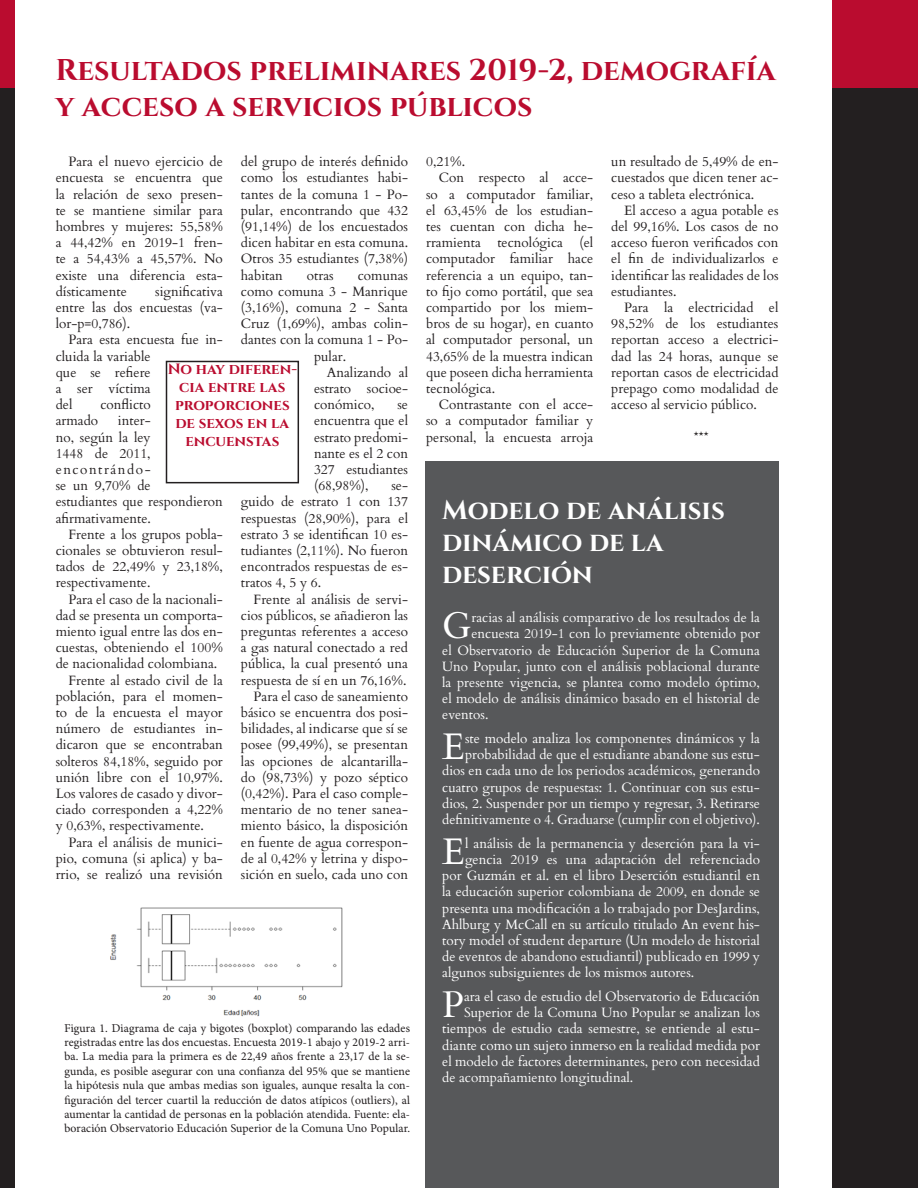
<style>
.page{position:relative;width:918px;height:1188px;background:#231f20}
.page>*{position:absolute;margin:0;border:0;box-sizing:border-box;transform-origin:0 0}
.para-dropcap-white{font:37.05px "Cardo";color:#fff}
.head2{font:700 30px/36px "Cinzel";color:#ba0c2f}
.head1-white{font:700 27px/32.4px "Cinzel";letter-spacing:-.005em;color:#fff}
.quote-red{font:700 15px/18px "Cinzel";color:#ba0c2f;text-align:center}
.para{font:13.5px/16.2px "Cardo";color:#231f20;text-align:justify}
.para-dropcap-white-2{font:13.5px/16.2px "Cardo";color:#fff;text-align:right}
.t1{font:12px/14.4px "Minion Pro";color:#231f20;text-align:justify}
</style>
<div class="page">
<div style="left:0;top:0;width:918px;height:88px;background:#ba0c2f"></div>
<div style="left:15px;top:0;width:817px;height:1188px;background:#fff"></div>
<div style="left:425px;top:462px;width:354px;height:726px;background:#57585a"></div>
<div style="left:166px;top:361px;width:133px;height:122px;border:2px solid #231f20"></div>
<img style="left:110px;top:907px;width:233px;height:110px">
<p class="head2" style="left:55px;top:53px;width:722px">Resultados preliminares 2019-2, demografía y acceso a servicios públicos</p>
<p class="para" style="left:241px;top:153px;width:169px">del grupo de interés definido como los estudiantes habi&shy;tantes de la comuna 1 - Po&shy;pular, encontrando que 432 (91,14%) de los encuestados dicen habitar en esta comuna.<br>Otros 35 estudiantes (7,38%) habitan</p>
<p class="para" style="left:56px;top:153px;width:169px;text-indent:13px">Para el nuevo ejercicio de encuesta se encuentra que la relación de sexo presen&shy;te se mantiene similar para hombres y mujeres: 55,58% a 44,42% en 2019-1 fren&shy;te a 54,43% a 45,57%. No existe una diferencia esta&shy;dísticamente</p>
<p class="para" style="left:307px;top:266px;width:28px">otras</p>
<p class="para" style="left:358px;top:266px;width:52px">comunas</p>
<p class="para" style="left:241px;top:282px;width:169px">como comuna 3 - Manrique</p>
<p class="para" style="left:241px;top:299px;width:169px">(3,16%), comuna 2 - Santa</p>
<p class="para" style="left:241px;top:315px;width:169px">Cruz (1,69%), ambas colin-</p>
<p class="para" style="left:241px;top:331px;width:169px">dantes con la comuna 1 - Po-</p>
<p class="para" style="left:314px;top:347px;width:34px">pular.</p>
<p class="para" style="left:314px;top:363px;width:96px;text-indent:13px">Analizando al estrato socioe&shy;conómico,</p>
<p class="para" style="left:56px;top:282px;width:169px;text-indent:100px">significativa entre las dos encuestas (va&shy;lor-p=0,786).</p>
<p class="para" style="left:56px;top:331px;width:169px;text-align:left;text-indent:13px">Para esta encuesta fue in&shy;cluida la variable<br>que se refiere<br>a ser víctima<br>del</p>
<p class="quote-red" style="left:168px;top:361px;width:131px">No hay diferen&shy;cia entre las proporciones de sexos en la encuenstas</p>
<p class="para" style="left:100px;top:396px;width:52px">conflicto</p>
<p class="para" style="left:314px;top:396px;width:96px;text-indent:83px">se encuentra que el estrato predomi&shy;nante es el 2 con 327 estudiantes (68,98%),</p>
<p class="para" style="left:56px;top:412px;width:44px">armado</p>
<p class="para" style="left:56px;top:412px;width:169px;text-align:left;text-indent:62px">inter-<br>no, según la ley<br>1448 de 2011, encontrándo-<br>se un 9,70% de<br>estudiantes que respondieron afirmativamente.</p>
<p class="para" style="left:56px;top:525px;width:169px;text-indent:13px">Frente a los grupos pobla&shy;cionales se obtuvieron resul&shy;tados de 22,49% y 23,18%, respectivamente.</p>
<p class="para" style="left:56px;top:590px;width:169px;text-indent:13px">Para el caso de la nacionali&shy;dad se presenta un comporta&shy;miento igual entre las dos en&shy;cuestas, obteniendo el 100% de nacionalidad colombiana.</p>
<p class="para" style="left:56px;top:671px;width:169px;text-indent:13px">Frente al estado civil de la población, para el momen&shy;to de la encuesta el mayor número de estudiantes in&shy;dicaron que se encontraban solteros 84,18%, seguido por unión libre con el 10,97%.<br>Los valores de casado y divor&shy;ciado corresponden a 4,22% y 0,63%, respectivamente.</p>
<p class="para" style="left:56px;top:833px;width:169px;text-indent:13px">Para el análisis de munici&shy;pio, comuna (si aplica) y ba&shy;rrio, se realizó una revisión</p>
<p class="para" style="left:241px;top:477px;width:169px;text-indent:151px">se&shy;guido de estrato 1 con 137 respuestas (28,90%), para el estrato 3 se identifican 10 es&shy;tudiantes (2,11%). No fueron encontrados respuestas de es&shy;tratos 4, 5 y 6.</p>
<p class="para" style="left:241px;top:590px;width:169px;text-indent:13px">Frente al análisis de servi&shy;cios públicos, se añadieron las preguntas referentes a acceso a gas natural conectado a red pública, la cual presentó una respuesta de sí en un 76,16%.</p>
<p class="para" style="left:241px;top:687px;width:169px;text-indent:13px">Para el caso de saneamiento básico se encuentra dos posi&shy;bilidades, al indicarse que sí se posee (99,49%), se presentan las opciones de alcantarilla&shy;do (98,73%) y pozo séptico (0,42%). Para el caso comple&shy;mentario de no tener sanea&shy;miento básico, la disposición en fuente de agua correspon&shy;de al 0,42% y letrina y dispo&shy;sición en suelo, cada uno con</p>
<p class="t1" style="left:64px;top:1021px;width:348px">Figura 1. Diagrama de caja y bigotes (boxplot) comparando las edades registradas entre las dos encuestas. Encuesta 2019-1 abajo y 2019-2 arri&shy;ba. La media para la primera es de 22,49 años frente a 23,17 de la se&shy;gunda, es posible asegurar con una confianza del 95% que se mantiene la hipótesis nula que ambas medias son iguales, aunque resalta la con&shy;figuración del tercer cuartil la reducción de datos atípicos (outliers), al aumentar la cantidad de personas en la población atendida. Fuente: ela&shy;boración Observatorio Educación Superior de la Comuna Uno Popular.</p>
<p class="para" style="left:426px;top:153px;width:41px">0,21%.</p>
<p class="para" style="left:426px;top:169px;width:169px;text-indent:13px">Con respecto al acce&shy;so a computador familiar, el 63,45% de los estudian&shy;tes cuentan con dicha he&shy;rramienta tecnológica (el computador familiar hace referencia a un equipo, tan&shy;to fijo como portátil, que sea compartido por los miem&shy;bros de su hogar), en cuanto al computador personal, un 43,65% de la muestra indican que poseen dicha herramienta tecnológica.</p>
<p class="para" style="left:426px;top:396px;width:169px;text-indent:13px">Contrastante con el acce&shy;so a computador familiar y personal, la encuesta arroja</p>
<p class="para" style="left:611px;top:153px;width:169px">un resultado de 5,49% de en&shy;cuestados que dicen tener ac&shy;ceso a tableta electrónica.</p>
<p class="para" style="left:611px;top:201px;width:169px;text-indent:13px">El acceso a agua potable es del 99,16%. Los casos de no acceso fueron verificados con el fin de individualizarlos e identificar las realidades de los estudiantes.</p>
<p class="para" style="left:611px;top:299px;width:169px;text-indent:13px">Para la electricidad el 98,52% de los estudiantes reportan acceso a electrici&shy;dad las 24 horas, aunque se reportan casos de electricidad prepago como modalidad de acceso al servicio público.</p>
<p class="para" style="left:694px;top:428px;width:16px">***</p>
<p class="head1-white" style="left:442px;top:495px;width:284px">Modelo de análisis dinámico de la deserción</p>
<p class="para-dropcap-white" style="left:442px;top:596px;width:31px">G</p>
<p class="para-dropcap-white-2" style="left:472px;top:609px;width:290px">racias al análisis comparativo de los resultados de la</p>
<p class="para-dropcap-white-2" style="left:472px;top:625px;width:290px">encuesta 2019-1 con lo previamente obtenido por</p>
<p class="para-dropcap-white-2" style="left:442px;top:641px;width:319px">el Observatorio de Educación Superior de la Comuna</p>
<p class="para-dropcap-white-2" style="left:442px;top:657px;width:319px">Uno Popular, junto con el análisis poblacional durante</p>
<p class="para-dropcap-white-2" style="left:442px;top:674px;width:319px">la presente vigencia, se plantea como modelo óptimo,</p>
<p class="para-dropcap-white-2" style="left:442px;top:690px;width:319px">el modelo de análisis dinámico basado en el historial de</p>
<p class="para-dropcap-white-2" style="left:442px;top:706px;width:48px">eventos.</p>
<p class="para-dropcap-white" style="left:442px;top:717px;width:24px">E</p>
<p class="para-dropcap-white-2" style="left:442px;top:730px;width:319px">ste modelo analiza los componentes dinámicos y la probabilidad de que el estudiante abandone sus estu&shy;dios en cada uno de los periodos académicos, generando cuatro grupos de respuestas: 1. Continuar con sus estu&shy;dios, 2. Suspender por un tiempo y regresar, 3. Retirarse definitivamente o 4. Graduarse (cumplir con el objetivo).</p>
<p class="para-dropcap-white" style="left:442px;top:822px;width:24px">E</p>
<p class="para-dropcap-white-2" style="left:465px;top:834px;width:296px">l análisis de la permanencia y deserción para la vi-</p>
<p class="para-dropcap-white-2" style="left:465px;top:851px;width:296px">gencia 2019 es una adaptación del referenciado</p>
<p class="para-dropcap-white-2" style="left:442px;top:867px;width:319px">por Guzmán et al. en el libro Deserción estudiantil en</p>
<p class="para-dropcap-white-2" style="left:442px;top:883px;width:319px">la educación superior colombiana de 2009, en donde se</p>
<p class="para-dropcap-white-2" style="left:442px;top:899px;width:319px">presenta una modificación a lo trabajado por DesJardins,</p>
<p class="para-dropcap-white-2" style="left:442px;top:915px;width:319px">Ahlburg y McCall en su artículo titulado An event his-</p>
<p class="para-dropcap-white-2" style="left:442px;top:932px;width:319px">tory model of student departure (Un modelo de historial</p>
<p class="para-dropcap-white-2" style="left:442px;top:948px;width:319px">de eventos de abandono estudiantil) publicado en 1999 y</p>
<p class="para-dropcap-white-2" style="left:442px;top:964px;width:254px">algunos subsiguientes de los mismos autores.</p>
<p class="para-dropcap-white" style="left:442px;top:975px;width:23px">P</p>
<p class="para-dropcap-white-2" style="left:464px;top:988px;width:297px">ara el caso de estudio del Observatorio de Educación</p>
<p class="para-dropcap-white-2" style="left:464px;top:1004px;width:297px">Superior de la Comuna Uno Popular se analizan los</p>
<p class="para-dropcap-white-2" style="left:442px;top:1020px;width:319px">tiempos de estudio cada semestre, se entiende al estu-</p>
<p class="para-dropcap-white-2" style="left:442px;top:1036px;width:319px">diante como un sujeto inmerso en la realidad medida por</p>
<p class="para-dropcap-white-2" style="left:442px;top:1053px;width:319px">el modelo de factores determinantes, pero con necesidad</p>
<p class="para-dropcap-white-2" style="left:442px;top:1069px;width:193px">de acompañamiento longitudinal.</p>
</div>
